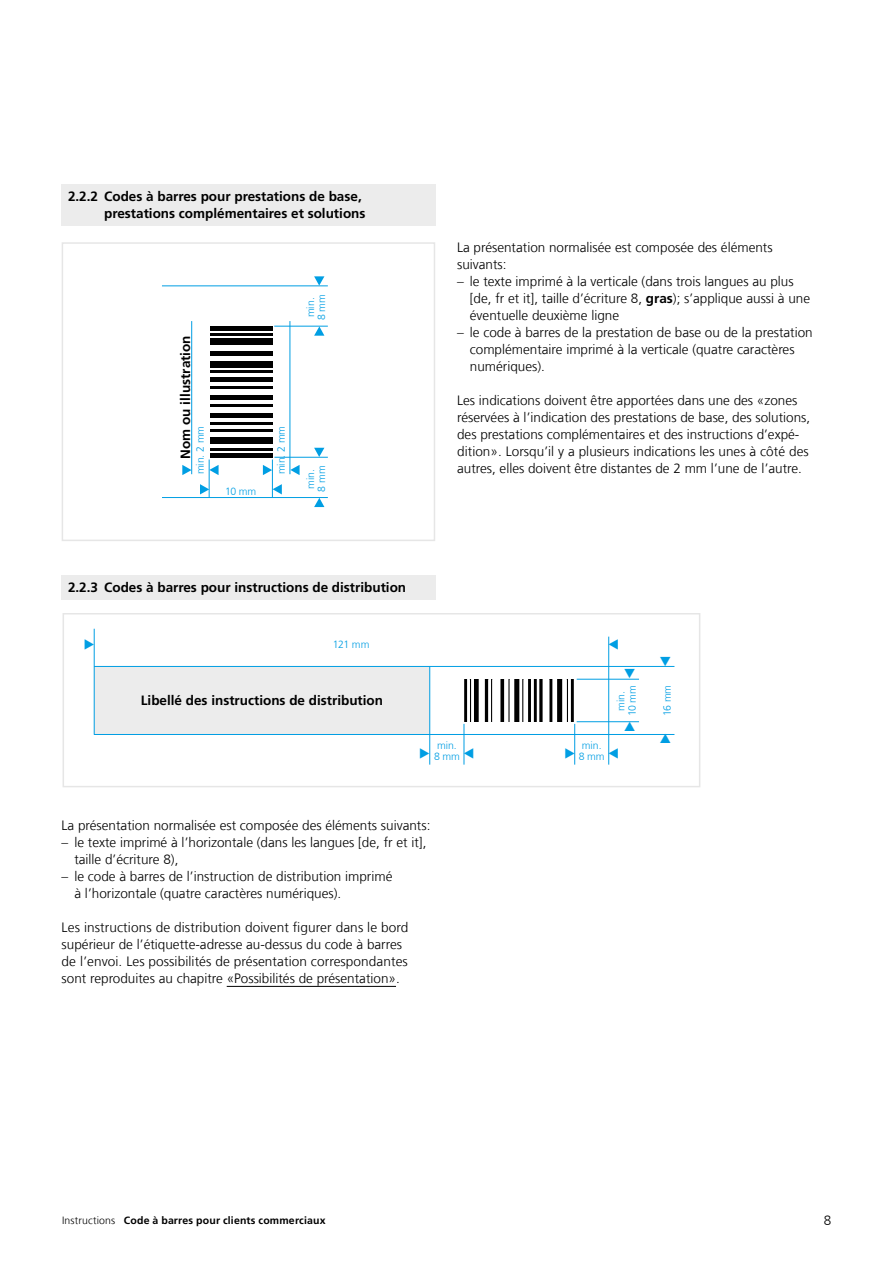
<style>
.page{position:relative;width:893px;height:1263px;background:#fff}
.page>*{position:absolute;margin:0;border:0;box-sizing:border-box;transform-origin:0 0}
.t1{font:300 13.5px/17px "Frutiger LT Com";color:#000}
.t2{font:700 13.5px/17px "Frutiger LT Com";color:#000;text-align:right}
.t3{font:300 10.5px/11.2px "Frutiger LT Com";color:#009ee3}
.t4{font:700 10.5px "Frutiger LT Com";letter-spacing:.02em;color:#000}
.s1{font-weight:700}
.s2{font-weight:300}
</style>
<div class="page">
<div style="left:62px;top:184px;width:374px;height:42px;background:#ececec"></div>
<div style="left:62px;top:575px;width:374px;height:25px;background:#ececec"></div>
<hr style="left:227px;top:986px;width:169px;height:1px;background:#000">
<div style="left:62px;top:242px;width:373px;height:299px;border:2px solid #e6e6e6"></div>
<hr style="left:209px;top:459px;width:1px;height:38px;background:#009ee3">
<hr style="left:272px;top:459px;width:1px;height:38px;background:#009ee3">
<svg style="left:200px;top:484px;width:9px;height:10px"></svg>
<svg style="left:273px;top:484px;width:9px;height:10px"></svg>
<hr style="left:290px;top:321px;width:1px;height:153px;background:#009ee3">
<hr style="left:191px;top:321px;width:1px;height:153px;background:#009ee3">
<svg style="left:209px;top:465px;width:10px;height:10px"></svg>
<svg style="left:290px;top:465px;width:10px;height:10px"></svg>
<svg style="left:182px;top:465px;width:10px;height:10px"></svg>
<svg style="left:263px;top:465px;width:9px;height:10px"></svg>
<hr style="left:162px;top:497px;width:166px;height:1px;background:#009ee3">
<hr style="left:274px;top:326px;width:54px;height:1px;background:#009ee3">
<hr style="left:274px;top:457px;width:54px;height:1px;background:#009ee3">
<hr style="left:162px;top:286px;width:166px;height:1px;background:#009ee3">
<svg style="left:314px;top:276px;width:10px;height:10px"></svg>
<svg style="left:314px;top:498px;width:10px;height:9px"></svg>
<svg style="left:314px;top:326px;width:10px;height:10px"></svg>
<hr style="left:210px;top:453px;width:63px;height:4px;background:#000">
<hr style="left:210px;top:448px;width:63px;height:2px;background:#000">
<div style="left:210px;top:437px;width:63px;height:6px;background:#000"></div>
<hr style="left:210px;top:430px;width:63px;height:2px;background:#000">
<hr style="left:210px;top:423px;width:63px;height:2px;background:#000">
<hr style="left:210px;top:414px;width:63px;height:4px;background:#000">
<hr style="left:210px;top:404px;width:63px;height:3px;background:#000">
<div style="left:210px;top:395px;width:63px;height:5px;background:#000"></div>
<hr style="left:210px;top:386px;width:63px;height:2px;background:#000">
<hr style="left:210px;top:377px;width:63px;height:4px;background:#000">
<hr style="left:210px;top:370px;width:63px;height:2px;background:#000">
<div style="left:210px;top:361px;width:63px;height:7px;background:#000"></div>
<div style="left:210px;top:351px;width:63px;height:5px;background:#000"></div>
<div style="left:210px;top:338px;width:63px;height:7px;background:#000"></div>
<hr style="left:210px;top:333px;width:63px;height:2px;background:#000">
<div style="left:210px;top:326px;width:63px;height:5px;background:#000"></div>
<svg style="left:314px;top:448px;width:10px;height:9px"></svg>
<div style="left:63px;top:613px;width:637px;height:174px;border:2px solid #e6e6e6"></div>
<div style="left:94px;top:666px;width:336px;height:68px;background:#ececec"></div>
<hr style="left:94px;top:666px;width:580px;height:1px;background:#009ee3">
<hr style="left:94px;top:734px;width:580px;height:1px;background:#009ee3">
<hr style="left:94px;top:629px;width:1px;height:106px;background:#009ee3">
<hr style="left:608px;top:637px;width:1px;height:97px;background:#009ee3">
<hr style="left:464px;top:724px;width:1px;height:41px;background:#009ee3">
<hr style="left:574px;top:724px;width:1px;height:41px;background:#009ee3">
<hr style="left:577px;top:721px;width:62px;height:1px;background:#009ee3">
<hr style="left:577px;top:679px;width:62px;height:1px;background:#009ee3">
<hr style="left:608px;top:734px;width:1px;height:31px;background:#009ee3">
<hr style="left:429px;top:666px;width:1px;height:99px;background:#009ee3">
<img style="left:464px;top:679px;width:110px;height:43px">
<svg style="left:624px;top:721px;width:11px;height:2px"></svg>
<h3 class="t2" style="left:68px;top:188px;width:299px">2.2.2 Codes à barres pour prestations de base, prestations complémentaires et solutions</h3>
<p class="t2" style="left:177px;top:458px;width:125px;rotate:-90deg">Nom ou illustration</p>
<p class="t3" style="left:195px;top:474px;width:50px;rotate:-90deg">min. 2 mm</p>
<p class="t3" style="left:275px;top:474px;width:50px;rotate:-90deg">min. 2 mm</p>
<p class="t3" style="left:225px;top:485px;width:33px">10 mm</p>
<p class="t3" style="left:305px;top:320px;width:27px;rotate:-90deg">min.<br>8 mm</p>
<p class="t3" style="left:305px;top:492px;width:27px;rotate:-90deg">min.<br>8 mm</p>
<p class="t1" style="left:457px;top:239px;width:317px">La présentation normalisée est composée des éléments suivants:</p>
<p class="t1" style="left:470px;top:273px;width:342px;text-indent:-13px">– le texte imprimé à la verticale (dans trois langues au plus [de, fr et it], taille d’écriture 8, <span class="s1">gras</span>); s’applique aussi à une éventuelle deuxième ligne</p>
<p class="t1" style="left:470px;top:324px;width:344px;text-indent:-13px">– le code à barres de la prestation de base ou de la prestation complémentaire imprimé à la verticale (quatre caractères numériques).</p>
<p class="t1" style="left:457px;top:392px;width:355px">Les indications doivent être apportées dans une des «zones réservées à l’indication des prestations de base, des solutions, des prestations complémentaires et des instructions d’expé&shy;dition». Lorsqu’il y a plusieurs indications les unes à côté des autres, elles doivent être distantes de 2 mm l’une de l’autre.</p>
<h3 class="t2" style="left:68px;top:579px;width:340px">2.2.3 Codes à barres pour instructions de distribution</h3>
<p class="t3" style="left:333px;top:639px;width:38px">121 mm</p>
<p class="t2" style="left:141px;top:692px;width:244px">Libellé des instructions de distribution</p>
<p class="t3" style="left:434px;top:740px;width:27px">min.<br>8 mm</p>
<p class="t3" style="left:579px;top:740px;width:27px">min.<br>8 mm</p>
<p class="t3" style="left:615px;top:716px;width:33px;text-align:center;rotate:-90deg">min.<br>10 mm</p>
<p class="t3" style="left:662px;top:716px;width:33px;rotate:-90deg">16 mm</p>
<p class="t1" style="left:62px;top:817px;width:370px">La présentation normalisée est composée des éléments suivants:</p>
<p class="t1" style="left:74px;top:834px;width:354px;text-indent:-13px">– le texte imprimé à l’horizontale (dans les langues [de, fr et it], taille d’écriture 8),</p>
<p class="t1" style="left:74px;top:868px;width:320px;text-indent:-13px">– le code à barres de l’instruction de distribution imprimé à l’horizontale (quatre caractères numériques).</p>
<p class="t1" style="left:62px;top:919px;width:348px">Les instructions de distribution doivent figurer dans le bord supérieur de l’étiquette-adresse au-dessus du code à barres de l’envoi. Les possibilités de présentation correspondantes sont reproduites au chapitre «Possibilités de présentation».</p>
<p class="t4" style="left:62px;top:1214px;width:265px"><span class="s2">Instructions</span> Code à barres pour clients commerciaux</p>
<p class="t1" style="left:824px;top:1212px;width:9px">8</p>
</div>
